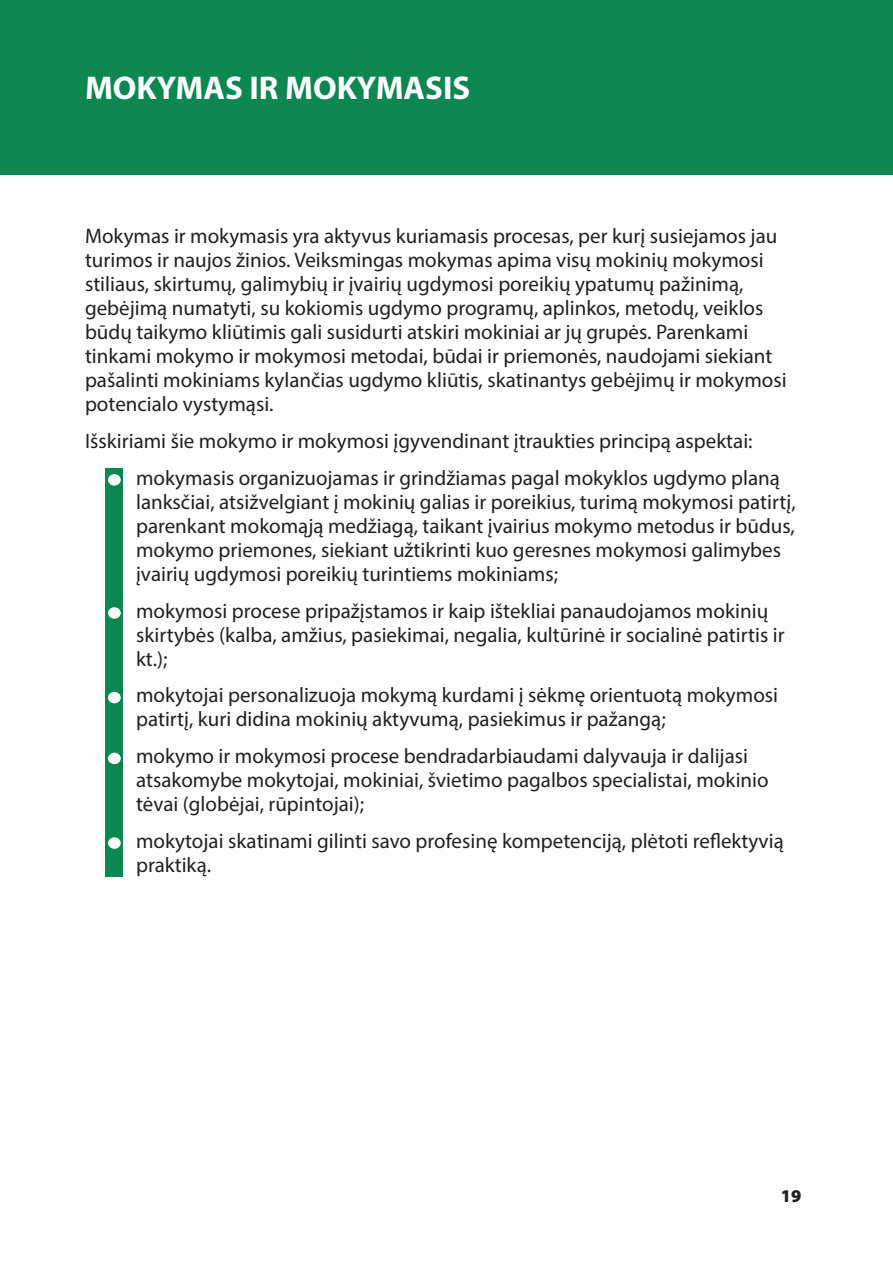
<style>
.page{position:relative;width:893px;height:1263px;background:#fff}
.page>*{position:absolute;margin:0;border:0;box-sizing:border-box;transform-origin:0 0}
.t1{font:700 33px "Myriad Pro";color:#fff}
.t2{font:21px/24px "Myriad Pro";color:#231f20}
.t3{font:900 18px "Myriad Pro";color:#231f20}
</style>
<div class="page">
<div style="left:0;top:0;width:893px;height:174px;background:#0d8750"></div>
<div style="left:106px;top:468px;width:17px;height:408px;background:#0d8750"></div>
<div style="left:108px;top:474px;width:13px;height:12px;background:#fffefc;border-radius:50%"></div>
<div style="left:108px;top:607px;width:13px;height:12px;background:#fffefc;border-radius:50%"></div>
<div style="left:108px;top:692px;width:13px;height:11px;background:#fffefc;border-radius:50%"></div>
<div style="left:108px;top:837px;width:13px;height:12px;background:#fffefc;border-radius:50%"></div>
<div style="left:108px;top:753px;width:13px;height:11px;background:#fffefc;border-radius:50%"></div>
<p class="t1" style="left:85px;top:67px;width:387px">MOKYMAS IR MOKYMASIS</p>
<p class="t2" style="left:85px;top:224px;width:703px">Mokymas ir mokymasis yra aktyvus kuriamasis procesas, per kurį susiejamos jau turimos ir naujos žinios. Veiksmingas mokymas apima visų mokinių mokymosi stiliaus, skirtumų, galimybių ir įvairių ugdymosi poreikių ypatumų pažinimą, gebėjimą numatyti, su kokiomis ugdymo programų, aplinkos, metodų, veiklos būdų taikymo kliūtimis gali susidurti atskiri mokiniai ar jų grupės. Parenkami tinkami mokymo ir mokymosi metodai, būdai ir priemonės, naudojami siekiant pašalinti mokiniams kylančias ugdymo kliūtis, skatinantys gebėjimų ir mokymosi potencialo vystymąsi.</p>
<p class="t2" style="left:85px;top:429px;width:669px">Išskiriami šie mokymo ir mokymosi įgyvendinant įtraukties principą aspektai:</p>
<p class="t2" style="left:136px;top:465px;width:661px;text-indent:-27px">• mokymasis organizuojamas ir grindžiamas pagal mokyklos ugdymo planą lanksčiai, atsižvelgiant į mokinių galias ir poreikius, turimą mokymosi patirtį, parenkant mokomąją medžiagą, taikant įvairius mokymo metodus ir būdus, mokymo priemones, siekiant užtikrinti kuo geresnes mokymosi galimybes įvairių ugdymosi poreikių turintiems mokiniams;</p>
<p class="t2" style="left:136px;top:598px;width:650px;text-indent:-27px">• mokymosi procese pripažįstamos ir kaip ištekliai panaudojamos mokinių skirtybės (kalba, amžius, pasiekimai, negalia, kultūrinė ir socialinė patirtis ir kt.);</p>
<p class="t2" style="left:136px;top:683px;width:644px;text-indent:-27px">• mokytojai personalizuoja mokymą kurdami į sėkmę orientuotą mokymosi patirtį, kuri didina mokinių aktyvumą, pasiekimus ir pažangą;</p>
<p class="t2" style="left:136px;top:744px;width:634px;text-indent:-27px">• mokymo ir mokymosi procese bendradarbiaudami dalyvauja ir dalijasi atsakomybe mokytojai, mokiniai, švietimo pagalbos specialistai, mokinio tėvai (globėjai, rūpintojai);</p>
<p class="t2" style="left:136px;top:828px;width:649px;text-indent:-27px">• mokytojai skatinami gilinti savo profesinę kompetenciją, plėtoti reflektyvią praktiką.</p>
<p class="t3" style="left:781px;top:1186px;width:22px">19</p>
</div>
